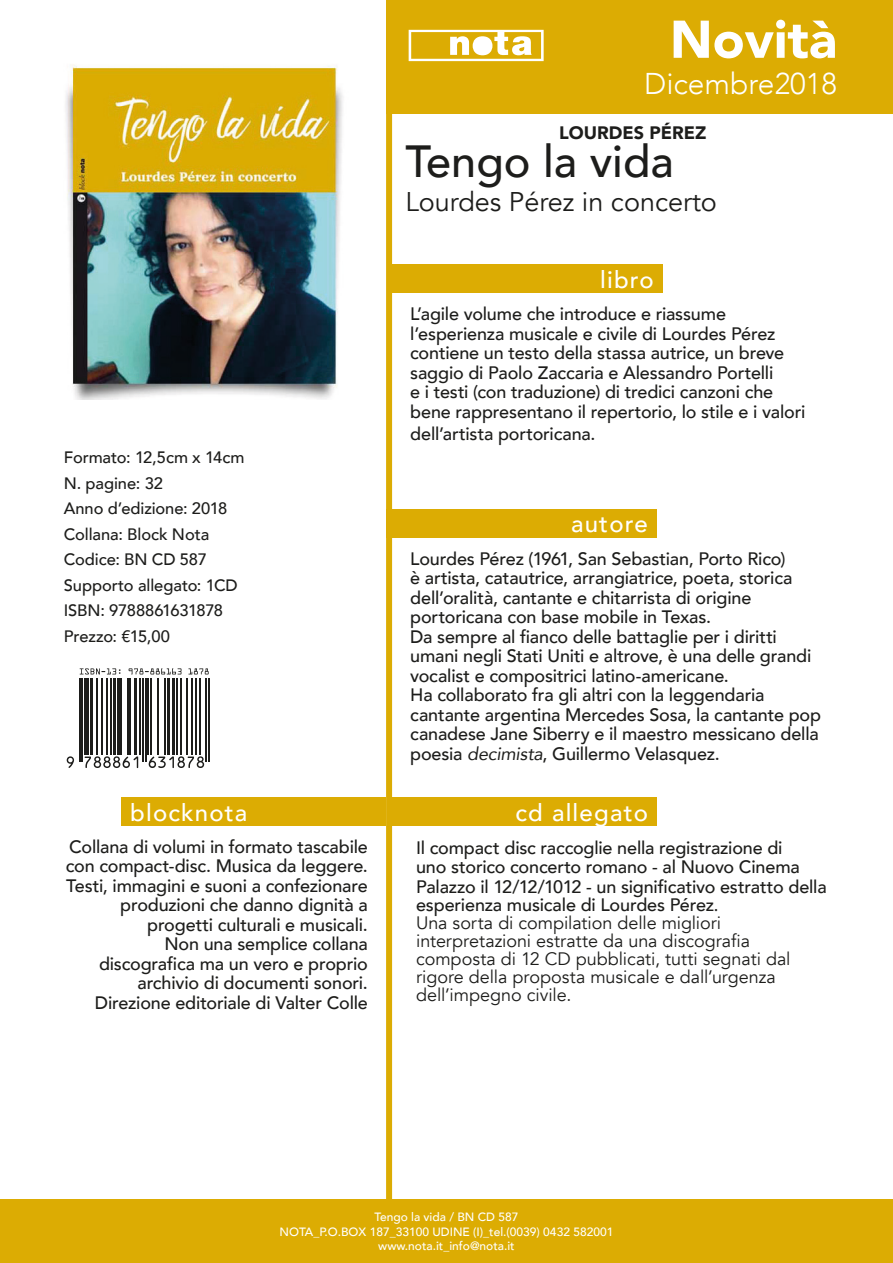
<style>
.page{position:relative;width:893px;height:1263px;background:#fff}
.page>*{position:absolute;margin:0;border:0;box-sizing:border-box;transform-origin:0 0}
.t1{font:900 52.5px "Avenir";color:#fff}
.t2{font:500 45px "Avenir";color:#1d1d1b}
.t3{font:300 30px "Avenir";color:#fff}
.t4{font:27px "Avenir";color:#1d1d1b}
.t5{font:500 24px "Avenir";letter-spacing:.05em;color:#fff}
.Pa5{font:500 18px/19.5px "Avenir";letter-spacing:-.01em;color:#1d1d1b}
.Default{font:500 18px/19.5px "Avenir";letter-spacing:-.01em;color:#1d1d1b}
.Pa5-2{font:18px/18px "Avenir";letter-spacing:-.005em;color:#1d1d1b}
.t6{font:900 18px "Avenir";color:#1d1d1b}
.Pa5-3{font:500 16.5px "Avenir";letter-spacing:-.005em;color:#1d1d1b}
.t7{font:500 12px/14.4px "Avenir";color:#fff;text-align:center}
.s1{font-weight:400;font-style:italic}
.s2{font-family:"Myriad Pro";font-weight:400}
</style>
<div class="page">
<div style="left:386px;top:0;width:507px;height:114px;background:#dcac03"></div>
<div style="left:386px;top:64px;width:6px;height:1199px;background:#dcac03"></div>
<svg style="left:80px;top:668px;width:40px;height:6px"></svg>
<svg style="left:129px;top:668px;width:52px;height:6px"></svg>
<svg style="left:188px;top:668px;width:21px;height:6px"></svg>
<svg style="left:67px;top:756px;width:7px;height:12px"></svg>
<hr style="left:79px;top:678px;width:1px;height:83px;background:#1d1d1b">
<hr style="left:82px;top:678px;width:1px;height:83px;background:#1d1d1b">
<hr style="left:84px;top:678px;width:4px;height:77px;background:#1d1d1b">
<hr style="left:90px;top:678px;width:3px;height:77px;background:#1d1d1b">
<hr style="left:97px;top:678px;width:1px;height:77px;background:#1d1d1b">
<hr style="left:101px;top:678px;width:1px;height:77px;background:#1d1d1b">
<hr style="left:106px;top:678px;width:2px;height:77px;background:#1d1d1b">
<hr style="left:111px;top:678px;width:1px;height:77px;background:#1d1d1b">
<hr style="left:113px;top:678px;width:3px;height:77px;background:#1d1d1b">
<hr style="left:117px;top:678px;width:4px;height:77px;background:#1d1d1b">
<hr style="left:127px;top:678px;width:1px;height:77px;background:#1d1d1b">
<hr style="left:130px;top:678px;width:1px;height:77px;background:#1d1d1b">
<svg style="left:85px;top:756px;width:53px;height:12px"></svg>
<hr style="left:134px;top:678px;width:3px;height:77px;background:#1d1d1b">
<hr style="left:139px;top:678px;width:2px;height:77px;background:#1d1d1b">
<hr style="left:142px;top:678px;width:1px;height:83px;background:#1d1d1b">
<hr style="left:145px;top:678px;width:1px;height:83px;background:#1d1d1b">
<hr style="left:148px;top:678px;width:1px;height:77px;background:#1d1d1b">
<hr style="left:150px;top:678px;width:2px;height:77px;background:#1d1d1b">
<hr style="left:157px;top:678px;width:2px;height:77px;background:#1d1d1b">
<hr style="left:164px;top:678px;width:1px;height:77px;background:#1d1d1b">
<hr style="left:167px;top:678px;width:3px;height:77px;background:#1d1d1b">
<hr style="left:172px;top:678px;width:3px;height:77px;background:#1d1d1b">
<hr style="left:176px;top:678px;width:2px;height:77px;background:#1d1d1b">
<hr style="left:181px;top:678px;width:1px;height:77px;background:#1d1d1b">
<hr style="left:186px;top:678px;width:1px;height:77px;background:#1d1d1b">
<hr style="left:192px;top:678px;width:1px;height:77px;background:#1d1d1b">
<svg style="left:149px;top:756px;width:55px;height:12px"></svg>
<hr style="left:196px;top:678px;width:1px;height:77px;background:#1d1d1b">
<hr style="left:200px;top:678px;width:1px;height:77px;background:#1d1d1b">
<hr style="left:205px;top:678px;width:2px;height:83px;background:#1d1d1b">
<hr style="left:208px;top:678px;width:1px;height:83px;background:#1d1d1b">
<div style="left:386px;top:509px;width:271px;height:28px;background:#dcac03"></div>
<div style="left:392px;top:798px;width:265px;height:28px;background:#dcac03"></div>
<div style="left:392px;top:265px;width:271px;height:28px;background:#dcac03"></div>
<div style="left:122px;top:798px;width:264px;height:28px;background:#dcac03"></div>
<div style="left:0;top:1199px;width:893px;height:64px;background:#dcac03"></div>
<svg style="left:409px;top:30px;width:135px;height:31px"></svg>
<img style="left:65px;top:64px;width:278px;height:336px">
<p class="t1" style="left:670px;top:-5px;width:169px">Novità</p>
<p class="t3" style="left:644px;top:66px;width:194px">Dicembre2018</p>
<p class="t6" style="left:559px;top:117px;width:149px">LOURDES PÉREZ</p>
<p class="t2" style="left:405px;top:122px;width:270px">Tengo la vida</p>
<p class="t4" style="left:405px;top:186px;width:313px">Lourdes Pérez in concerto</p>
<p class="t5" style="left:600px;top:259px;width:55px">libro</p>
<p class="Pa5-3" style="left:64px;top:443px;width:182px">Formato: 12,5cm x 14cm</p>
<p class="Pa5-3" style="left:64px;top:468px;width:101px">N. pagine: 32</p>
<p class="Pa5-3" style="left:64px;top:494px;width:165px">Anno d’edizione: 2018</p>
<p class="Pa5-3" style="left:64px;top:519px;width:147px">Collana: Block Nota</p>
<p class="Pa5-3" style="left:64px;top:545px;width:145px">Codice: BN CD 587</p>
<p class="Pa5-3" style="left:64px;top:570px;width:175px">Supporto allegato: 1CD</p>
<p class="Pa5-3" style="left:64px;top:596px;width:161px">ISBN: 9788861631878</p>
<p class="Pa5-3" style="left:64px;top:621px;width:108px">Prezzo: €15,00</p>
<p class="t5" style="left:130px;top:791px;width:119px">blocknota</p>
<p class="Pa5" style="left:66px;top:836px;width:304px">Collana di volumi in formato tascabile con compact-disc. Musica da leggere.</p>
<p class="Pa5" style="left:66px;top:875px;width:303px;text-align:right">Testi, immagini e suoni a confezionare produzioni che danno dignità a progetti culturali e musicali.</p>
<p class="Pa5" style="left:99px;top:933px;width:270px;text-align:right">Non una semplice collana discografica ma un vero e proprio archivio di documenti sonori.</p>
<p class="Pa5" style="left:95px;top:992px;width:275px">Direzione editoriale di Valter Colle</p>
<p class="Pa5" style="left:410px;top:303px;width:397px">L’agile volume che introduce e riassume l’esperienza musicale e civile di Lourdes Pérez contiene un testo della stassa autrice, un breve saggio di Paolo Zaccaria e Alessandro Portelli<br>e i testi (con traduzione) di tredici canzoni che bene rappresentano il repertorio, lo stile e i valori</p>
<p class="Pa5" style="left:410px;top:423px;width:187px">dell’artista portoricana.</p>
<p class="t5" style="left:571px;top:503px;width:78px">autore</p>
<p class="Pa5" style="left:410px;top:547px;width:384px">Lourdes Pérez (1961, San Sebastian, Porto Rico) è artista, catautrice, arrangiatrice, poeta, storica dell’oralità, cantante e chitarrista di origine portoricana con base mobile in Texas.</p>
<p class="Default" style="left:410px;top:625px;width:403px">Da sempre al fianco delle battaglie per i diritti umani negli Stati Uniti e altrove, è una delle grandi vocalist e compositrici latino-americane.</p>
<p class="Default" style="left:410px;top:684px;width:412px">Ha collaborato fra gli altri con la leggendaria cantante argentina Mercedes Sosa, la cantante pop canadese Jane Siberry e il maestro messicano della poesia <span class="s1">decimista</span>, Guillermo Velasquez.</p>
<p class="t5" style="left:515px;top:791px;width:134px">cd allegato</p>
<p class="Pa5" style="left:416px;top:837px;width:412px;line-height:19px">Il compact disc raccoglie nella registrazione di<br>uno storico concerto romano - al Nuovo Cinema Palazzo il 12/12/1012 - un significativo estratto della esperienza musicale di Lourdes Pérez<span class="s2">.</span></p>
<p class="Pa5-2" style="left:416px;top:914px;width:376px">Una sorta di compilation delle migliori interpretazioni estratte da una discografia composta di 12 CD pubblicati, tutti segnati dal rigore della proposta musicale e dall’urgenza dell’impegno civile.</p>
<p class="t7" style="left:280px;top:1209px;width:335px">Tengo la vida / BN CD 587<br>NOTA_P.O.BOX 187_33100 UDINE (I)_tel.(0039) 0432 582001</p>
<p class="t7" style="left:378px;top:1238px;width:138px">www.nota.it_info@nota.it</p>
</div>
